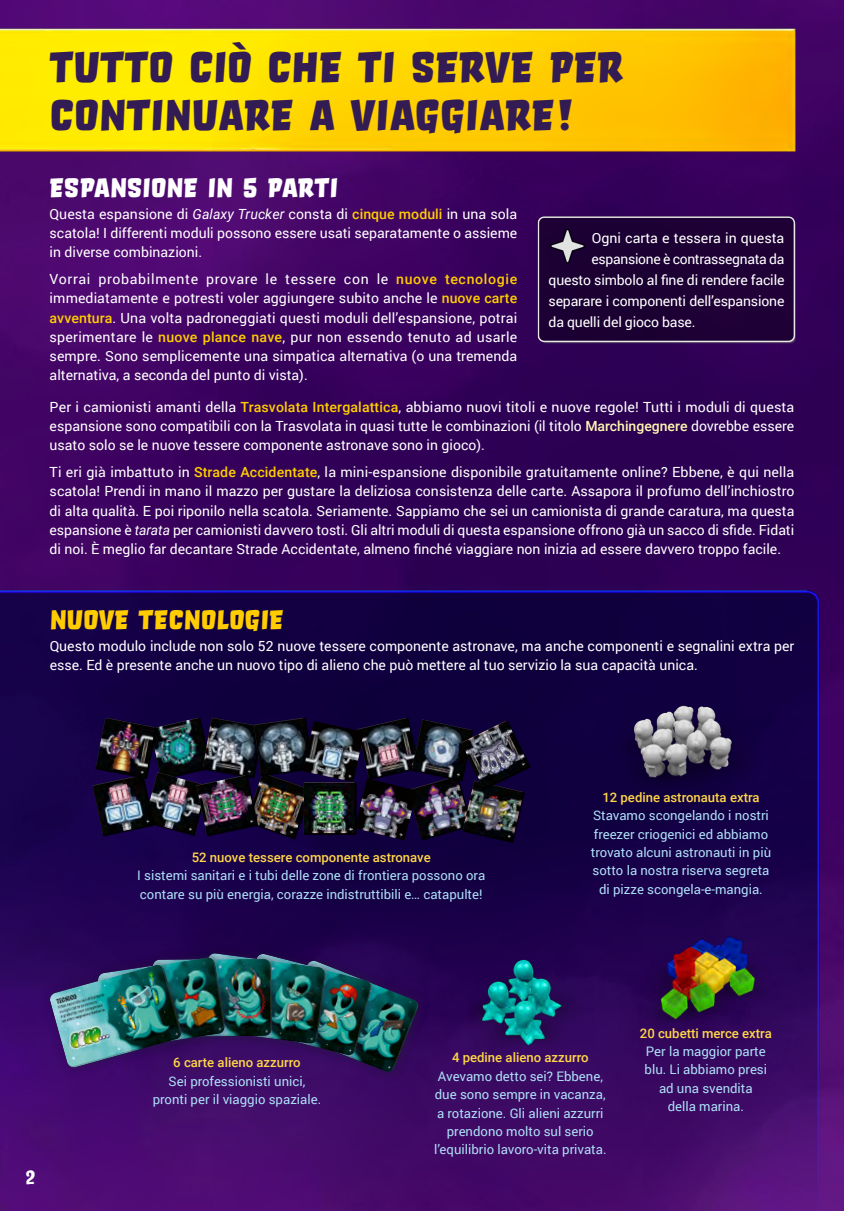
<style>
.page{position:relative;width:844px;height:1211px;background:#fff}
.page>*{position:absolute;margin:0;border:0;box-sizing:border-box;transform-origin:0 0}
.t1{font:42px/47.2px "Orgovan Brush";color:#321c53}
.t2{font:26.25px "Orgovan Brush";color:#fff}
.t3{font:26.25px "Orgovan Brush";color:#ffcd00}
.t4{font:700 19.25px "Catseye";color:#fff}
.t5{font:14px/19.2px "Roboto";color:#fff;text-align:justify}
.t6{font:14px "Roboto";letter-spacing:-.02em;color:#fff}
.Components{font:13.12px/18.4px "Roboto";color:#addff7;text-align:center}
.Components-2{font:500 13.12px "Roboto";color:#ffd648}
.s1{font-style:italic}
.s2{font-weight:500;color:#ffcd00}
.s3{font-weight:500;color:#fff8b1}
</style>
<div class="page">
<img style="left:0;top:163px;width:843px;height:407px">
<img style="left:0;top:570px;width:843px;height:640px">
<img style="left:513px;top:201px;width:310px;height:170px">
<img style="left:0;top:0;width:843px;height:163px">
<img style="left:548px;top:227px;width:38px;height:39px">
<div style="left:38px;top:940px;width:396px;height:146px;background:#000;opacity:.15"></div>
<div style="left:278px;top:953px;width:149px;height:127px;background:#281b47;opacity:.4"></div>
<div style="left:194px;top:946px;width:141px;height:105px;background:#1d004a"></div>
<div style="left:45px;top:957px;width:147px;height:118px;background:#38086a"></div>
<img style="left:48px;top:951px;width:372px;height:123px">
<div style="left:303px;top:782px;width:52px;height:52px;background:#000;opacity:.75"></div>
<img style="left:91px;top:716px;width:221px;height:122px">
<img style="left:303px;top:721px;width:45px;height:60px">
<img style="left:348px;top:716px;width:182px;height:126px">
<img style="left:603px;top:910px;width:178px;height:143px">
<img style="left:581px;top:682px;width:194px;height:144px">
<img style="left:469px;top:933px;width:124px;height:126px">
<h1 class="t1" style="left:50px;top:43px;width:575px">TUTTO CIÒ CHE TI SERVE PER<br>CONTINUARE A VIAGGIARE!</h1>
<h2 class="t2" style="left:50px;top:171px;width:290px">ESPANSIONE IN 5 PARTI</h2>
<p class="t5" style="left:50px;top:204px;width:469px">Questa espansione di <span class="s1">Galaxy Trucker</span> consta di <span class="s2">cinque moduli</span> in una sola scatola! I differenti moduli possono essere usati separatamente o assieme in diverse combinazioni.</p>
<p class="t5" style="left:50px;top:269px;width:469px">Vorrai probabilmente provare le tessere con le <span class="s2">nuove tecnologie </span>immediatamente e potresti voler aggiungere subito anche le <span class="s2">nuove carte avventura</span>. Una volta padroneggiati questi moduli dell’espansione, potrai sperimentare le <span class="s2">nuove plance nave</span>, pur non essendo tenuto ad usarle sempre. Sono semplicemente una simpatica alternativa (o una tremenda alternativa, a seconda del punto di vista).</p>
<p class="t5" style="left:591px;top:227px;width:194px">Ogni carta e tessera in questa</p>
<p class="t6" style="left:591px;top:249px;width:194px">espansione è contrassegnata da</p>
<p class="t5" style="left:548px;top:269px;width:237px">questo simbolo al fine di rendere facile</p>
<p class="t5" style="left:548px;top:290px;width:237px">separare i componenti dell’espansione</p>
<p class="t5" style="left:548px;top:311px;width:148px">da quelli del gioco base.</p>
<p class="t5" style="left:50px;top:397px;width:746px">Per i camionisti amanti della <span class="s2">Trasvolata Intergalattica</span>, abbiamo nuovi titoli e nuove regole! Tutti i moduli di questa espansione sono compatibili con la Trasvolata in quasi tutte le combinazioni (il titolo <span class="s3">Marchingegnere</span> dovrebbe essere usato solo se le nuove tessere componente astronave sono in gioco).</p>
<p class="t5" style="left:50px;top:462px;width:746px">Ti eri già imbattuto in <span class="s2">Strade Accidentate</span>, la mini-espansione disponibile gratuitamente online? Ebbene, è qui nella scatola! Prendi in mano il mazzo per gustare la deliziosa consistenza delle carte. Assapora il profumo dell’inchiostro di alta qualità. E poi riponilo nella scatola. Seriamente. Sappiamo che sei un camionista di grande caratura, ma questa espansione è <span class="s1">tarata</span> per camionisti davvero tosti. Gli altri moduli di questa espansione offrono già un sacco di sfide. Fidati di noi. È meglio far decantare Strade Accidentate, almeno finché viaggiare non inizia ad essere davvero troppo facile.</p>
<h2 class="t3" style="left:50px;top:603px;width:235px">NUOVE TECNOLOGIE</h2>
<p class="t5" style="left:50px;top:636px;width:745px">Questo modulo include non solo 52 nuove tessere componente astronave, ma anche componenti e segnalini extra per esse. Ed è presente anche un nuovo tipo di alieno che può mettere al tuo servizio la sua capacità unica.</p>
<p class="Components-2" style="left:192px;top:847px;width:240px">52 nuove tessere componente astronave</p>
<p class="Components" style="left:137px;top:865px;width:349px;text-align:left">I sistemi sanitari e i tubi delle zone di frontiera possono ora contare su più energia, corazze indistruttibili e… catapulte!</p>
<p class="Components-2" style="left:602px;top:788px;width:159px">12 pedine astronauta extra</p>
<p class="Components" style="left:590px;top:805px;width:182px">Stavamo scongelando i nostri freezer criogenici ed abbiamo trovato alcuni astronauti in più sotto la nostra riserva segreta di pizze scongela-e-mangia.</p>
<h3 class="t4" style="left:25px;top:1165px;width:11px">2</h3>
<p class="Components-2" style="left:173px;top:1053px;width:129px">6 carte alieno azzurro</p>
<p class="Components" style="left:153px;top:1071px;width:170px">Sei professionisti unici, pronti per il viaggio spaziale.</p>
<p class="Components-2" style="left:452px;top:1048px;width:138px">4 pedine alieno azzurro</p>
<p class="Components" style="left:434px;top:1066px;width:174px">Avevamo detto sei? Ebbene, due sono sempre in vacanza, a rotazione. Gli alieni azzurri prendono molto sul serio l’equilibrio lavoro-vita privata.</p>
<p class="Components-2" style="left:639px;top:1023px;width:133px">20 cubetti merce extra</p>
<p class="Components" style="left:644px;top:1041px;width:124px">Per la maggior parte blu. Li abbiamo presi ad una svendita della marina.</p>
</div>
